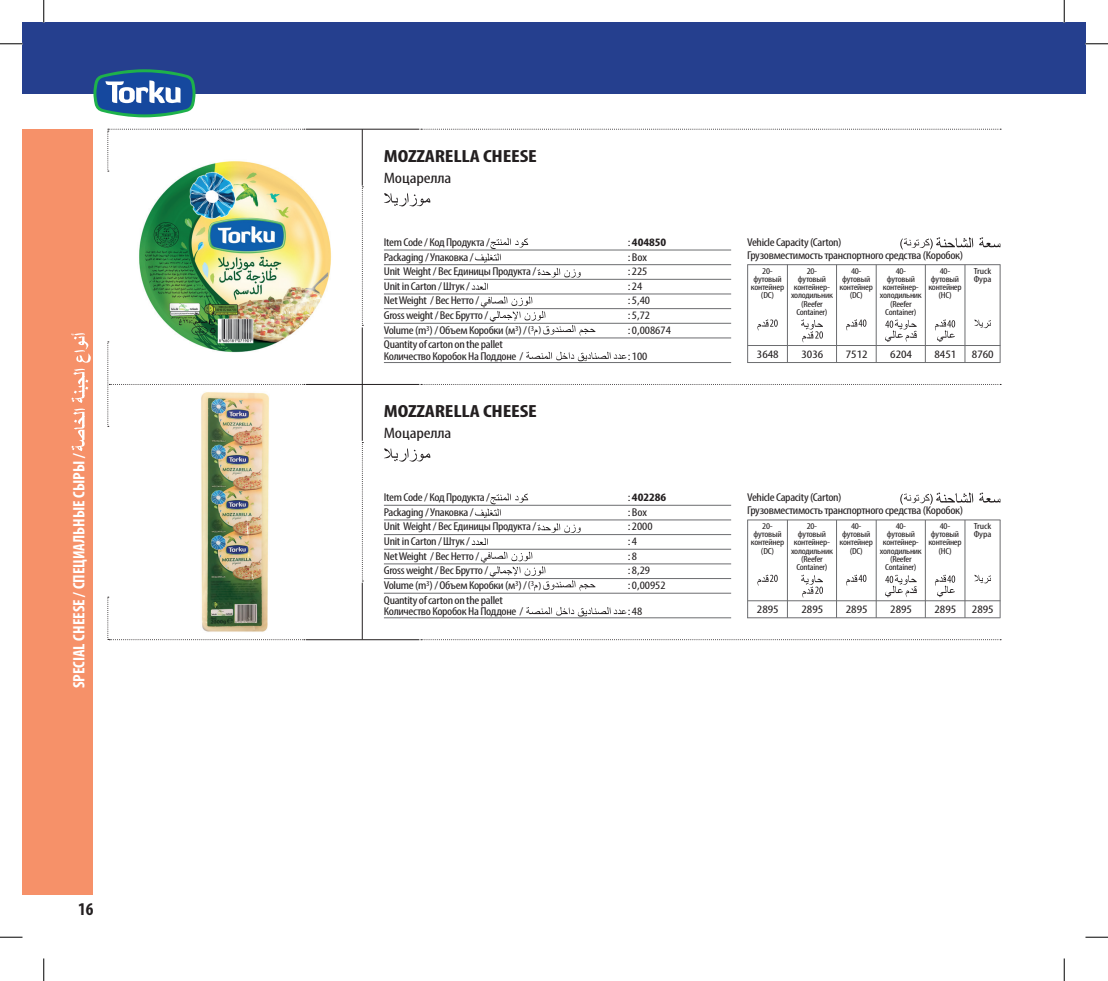
<style>
.page{position:relative;width:1108px;height:981px;background:#fff}
.page>*{position:absolute;margin:0;border:0;box-sizing:border-box;transform-origin:0 0}
.t1{font:700 condensed 18px "Myriad Pro";color:#231f20}
.t2{font:700 condensed 17.7px "Myriad Pro";letter-spacing:-.01em;color:#231f20;scale:1.25 1}
.t3{font:700 condensed 16.65px "Myriad Pro";color:#fff}
.t4{font:condensed 15.15px "Myriad Pro";letter-spacing:-.01em;color:#231f20;scale:1.25 1}
.t5{font:condensed 11.4px/14.7px "Myriad Pro";letter-spacing:-.025em;color:#231f20;scale:1.19 1}
.t6{font:condensed 11.4px/14.7px "Myriad Pro";color:#231f20;scale:1.25 1}
.t7{font:condensed 11.4px "Myriad Pro";letter-spacing:-.025em;color:#231f20;scale:1.25 1}
.t8{font:condensed 10.05px "Myriad Pro";color:#231f20;scale:1.19 1}
.t9{font:condensed 8.85px/8.2px "Myriad Pro";letter-spacing:-.025em;color:#231f20;text-align:center;scale:1.19 1}
.t10{font:condensed 8.85px/8.2px "Myriad Pro";color:#231f20;scale:1.25 1}
.s1{font-weight:700}
</style>
<div class="page">
<div style="left:22px;top:129px;width:71px;height:765px;background:#f69169"></div>
<svg style="left:71px;top:333px;width:20px;height:118px"></svg>
<img style="left:139px;top:172px;width:192px;height:169px">
<svg style="left:384px;top:193px;width:46px;height:13px"></svg>
<img style="left:201px;top:427px;width:68px;height:170px">
<svg style="left:384px;top:448px;width:46px;height:13px"></svg>
<hr style="left:384px;top:250px;width:347px;height:1px;background:#6c6d70">
<hr style="left:384px;top:264px;width:347px;height:1px;background:#6c6d70">
<hr style="left:384px;top:279px;width:347px;height:1px;background:#6c6d70">
<hr style="left:384px;top:293px;width:347px;height:1px;background:#6c6d70">
<hr style="left:384px;top:308px;width:347px;height:1px;background:#6c6d70">
<hr style="left:384px;top:323px;width:347px;height:1px;background:#6c6d70">
<hr style="left:384px;top:337px;width:347px;height:1px;background:#6c6d70">
<hr style="left:384px;top:362px;width:347px;height:1px;background:#6c6d70">
<svg style="left:475px;top:238px;width:53px;height:25px"></svg>
<svg style="left:537px;top:268px;width:44px;height:9px"></svg>
<svg style="left:472px;top:282px;width:16px;height:8px"></svg>
<svg style="left:526px;top:351px;width:100px;height:10px"></svg>
<svg style="left:481px;top:296px;width:114px;height:40px"></svg>
<svg style="left:979px;top:237px;width:21px;height:10px"></svg>
<svg style="left:900px;top:237px;width:73px;height:12px"></svg>
<hr style="left:747px;top:264px;width:253px;height:1px;background:#6c6d70">
<hr style="left:748px;top:345px;width:252px;height:1px;background:#6c6d70">
<hr style="left:747px;top:362px;width:253px;height:1px;background:#6c6d70">
<hr style="left:747px;top:265px;width:1px;height:98px;background:#6c6d70">
<hr style="left:1000px;top:265px;width:1px;height:97px;background:#6c6d70">
<hr style="left:965px;top:265px;width:1px;height:97px;background:#6c6d70">
<hr style="left:787px;top:264px;width:1px;height:98px;background:#6c6d70">
<hr style="left:876px;top:265px;width:1px;height:97px;background:#6c6d70">
<hr style="left:925px;top:265px;width:1px;height:97px;background:#6c6d70">
<hr style="left:836px;top:265px;width:1px;height:97px;background:#6c6d70">
<svg style="left:801px;top:319px;width:22px;height:23px"></svg>
<svg style="left:757px;top:319px;width:21px;height:12px"></svg>
<svg style="left:846px;top:319px;width:20px;height:12px"></svg>
<svg style="left:885px;top:319px;width:32px;height:23px"></svg>
<svg style="left:935px;top:319px;width:20px;height:23px"></svg>
<svg style="left:974px;top:319px;width:17px;height:9px"></svg>
<hr style="left:384px;top:505px;width:347px;height:1px;background:#6c6d70">
<hr style="left:384px;top:519px;width:347px;height:1px;background:#6c6d70">
<hr style="left:384px;top:534px;width:347px;height:1px;background:#6c6d70">
<hr style="left:384px;top:549px;width:347px;height:1px;background:#6c6d70">
<hr style="left:384px;top:563px;width:347px;height:1px;background:#6c6d70">
<hr style="left:384px;top:578px;width:347px;height:1px;background:#6c6d70">
<hr style="left:384px;top:593px;width:347px;height:1px;background:#6c6d70">
<hr style="left:384px;top:617px;width:347px;height:1px;background:#6c6d70">
<svg style="left:475px;top:493px;width:53px;height:25px"></svg>
<svg style="left:537px;top:523px;width:44px;height:10px"></svg>
<svg style="left:472px;top:538px;width:16px;height:7px"></svg>
<svg style="left:526px;top:607px;width:100px;height:9px"></svg>
<svg style="left:481px;top:551px;width:114px;height:40px"></svg>
<svg style="left:979px;top:492px;width:21px;height:10px"></svg>
<svg style="left:900px;top:492px;width:73px;height:12px"></svg>
<hr style="left:747px;top:519px;width:253px;height:1px;background:#6c6d70">
<hr style="left:748px;top:600px;width:252px;height:1px;background:#6c6d70">
<hr style="left:747px;top:617px;width:253px;height:1px;background:#6c6d70">
<hr style="left:747px;top:520px;width:1px;height:98px;background:#6c6d70">
<hr style="left:1000px;top:520px;width:1px;height:97px;background:#6c6d70">
<hr style="left:965px;top:520px;width:1px;height:97px;background:#6c6d70">
<hr style="left:787px;top:520px;width:1px;height:97px;background:#6c6d70">
<hr style="left:876px;top:520px;width:1px;height:97px;background:#6c6d70">
<hr style="left:925px;top:520px;width:1px;height:97px;background:#6c6d70">
<hr style="left:836px;top:520px;width:1px;height:97px;background:#6c6d70">
<svg style="left:801px;top:574px;width:22px;height:24px"></svg>
<svg style="left:757px;top:574px;width:21px;height:12px"></svg>
<svg style="left:846px;top:574px;width:20px;height:12px"></svg>
<svg style="left:885px;top:574px;width:32px;height:23px"></svg>
<svg style="left:935px;top:574px;width:20px;height:23px"></svg>
<svg style="left:974px;top:574px;width:17px;height:9px"></svg>
<hr style="left:362px;top:129px;width:1px;height:56px;background:#231f20">
<hr style="left:362px;top:327px;width:1px;height:114px;background:#231f20">
<hr style="left:362px;top:582px;width:1px;height:57px;background:#231f20">
<hr style="left:306px;top:129px;width:113px;height:1px;background:#231f20">
<hr style="left:306px;top:384px;width:113px;height:1px;background:#231f20">
<hr style="left:306px;top:639px;width:113px;height:1px;background:#231f20">
<svg style="left:421px;top:129px;width:580px;height:1px"></svg>
<svg style="left:421px;top:384px;width:580px;height:1px"></svg>
<svg style="left:421px;top:639px;width:580px;height:1px"></svg>
<svg style="left:108px;top:129px;width:197px;height:43px"></svg>
<svg style="left:108px;top:341px;width:197px;height:86px"></svg>
<svg style="left:108px;top:597px;width:197px;height:43px"></svg>
<svg style="left:362px;top:186px;width:1px;height:140px"></svg>
<svg style="left:362px;top:442px;width:1px;height:139px"></svg>
<div style="left:22px;top:22px;width:1042px;height:71px;background:#253f8e"></div>
<div style="left:1064px;top:22px;width:21px;height:71px;background:#253f8e"></div>
<svg style="left:93px;top:69px;width:103px;height:48px"></svg>
<hr style="left:43px;top:0;width:2px;height:23px;background:#fff">
<hr style="left:1063px;top:0;width:2px;height:23px;background:#fff">
<svg style="left:0;top:44px;width:22px;height:1px"></svg>
<svg style="left:1085px;top:44px;width:23px;height:1px"></svg>
<svg style="left:0;top:936px;width:22px;height:1px"></svg>
<svg style="left:1085px;top:936px;width:23px;height:1px"></svg>
<svg style="left:44px;top:0;width:1px;height:23px"></svg>
<svg style="left:44px;top:958px;width:1px;height:22px"></svg>
<svg style="left:1064px;top:0;width:1px;height:23px"></svg>
<svg style="left:1064px;top:958px;width:1px;height:22px"></svg>
<h3 class="t3" style="left:69px;top:688px;width:237px;rotate:-90deg">SPECIAL CHEESE / СПЕЦИАЛЬНЫЕ СЫРЫ /</h3>
<h1 class="t1" style="left:78px;top:897px;width:17px">16</h1>
<h2 class="t2" style="left:384px;top:145px;width:124px">MOZZARELLA CHEESE</h2>
<h3 class="t4" style="left:384px;top:168px;width:56px">Моцарелла</h3>
<p class="t5" style="left:384px;top:234px;width:129px">Item Code / Код Продукта /<br>Packaging / Упаковка /<br>Unit Weight / Вес Единицы Продукта /<br>Unit in Carton / Штук /<br>Net Weight / Вес Нетто /<br>Gross weight / Вес Брутто /<br>Volume (m<sup>3</sup>) / Объем Коробки (м<sup>3</sup>) /<br>Quantity of carton on the pallet</p>
<p class="t5" style="left:384px;top:348px;width:119px">Количество Коробок На Поддоне /</p>
<p class="t8" style="left:528px;top:324px;width:13px">(<sup>3</sup> )</p>
<h2 class="t2" style="left:384px;top:400px;width:124px">MOZZARELLA CHEESE</h2>
<h3 class="t4" style="left:384px;top:424px;width:56px">Моцарелла</h3>
<p class="t5" style="left:384px;top:490px;width:129px">Item Code / Код Продукта /<br>Packaging / Упаковка /<br>Unit Weight / Вес Единицы Продукта /<br>Unit in Carton / Штук /<br>Net Weight / Вес Нетто /<br>Gross weight / Вес Брутто /<br>Volume (m<sup>3</sup>) / Объем Коробки (м<sup>3</sup>) /<br>Quantity of carton on the pallet</p>
<p class="t5" style="left:384px;top:603px;width:119px">Количество Коробок На Поддоне /</p>
<p class="t8" style="left:528px;top:579px;width:13px">(<sup>3</sup> )</p>
<p class="t5" style="left:747px;top:235px;width:183px;line-height:12.8px">Vehicle Capacity (Carton)<br>Грузовместимость транспортного средства (Коробок)</p>
<p class="t6" style="left:628px;top:234px;width:36px">:<span class="s1">404850 </span>:Box<br>:225<br>:24<br>:5,40 :5,72 :0,008674</p>
<p class="t7" style="left:628px;top:349px;width:17px">:100</p>
<p class="t7" style="left:757px;top:347px;width:19px">3648</p>
<p class="t7" style="left:801px;top:347px;width:19px">3036</p>
<p class="t7" style="left:846px;top:347px;width:19px">7512</p>
<p class="t7" style="left:890px;top:347px;width:19px">6204</p>
<p class="t7" style="left:935px;top:347px;width:19px">8451</p>
<p class="t7" style="left:972px;top:347px;width:19px">8760</p>
<p class="t10" style="left:974px;top:266px;width:16px">Truck<br>Фура</p>
<p class="t9" style="left:751px;top:266px;width:30px">20- футовый контейнер (DC)</p>
<p class="t9" style="left:791px;top:266px;width:37px">20-<br>футовый контейнер&shy;холодильник (Reefer<br>Container)</p>
<p class="t9" style="left:840px;top:266px;width:30px">40- футовый контейнер (DC)</p>
<p class="t9" style="left:880px;top:266px;width:37px">40-<br>футовый контейнер&shy;холодильник (Reefer<br>Container)</p>
<p class="t9" style="left:928px;top:266px;width:30px">40- футовый контейнер (HC)</p>
<p class="t5" style="left:747px;top:491px;width:183px;line-height:12.8px">Vehicle Capacity (Carton)<br>Грузовместимость транспортного средства (Коробок)</p>
<p class="t6" style="left:628px;top:490px;width:32px">:<span class="s1">402286 </span>:Box :2000<br>:4<br>:8<br>:8,29 :0,00952</p>
<p class="t7" style="left:628px;top:604px;width:13px">:48</p>
<p class="t7" style="left:757px;top:602px;width:19px">2895</p>
<p class="t7" style="left:801px;top:602px;width:19px">2895</p>
<p class="t7" style="left:846px;top:602px;width:19px">2895</p>
<p class="t7" style="left:890px;top:602px;width:19px">2895</p>
<p class="t7" style="left:935px;top:602px;width:19px">2895</p>
<p class="t7" style="left:972px;top:602px;width:19px">2895</p>
<p class="t10" style="left:974px;top:521px;width:16px">Truck<br>Фура</p>
<p class="t9" style="left:751px;top:521px;width:30px">20- футовый контейнер (DC)</p>
<p class="t9" style="left:791px;top:521px;width:37px">20-<br>футовый контейнер&shy;холодильник (Reefer<br>Container)</p>
<p class="t9" style="left:840px;top:521px;width:30px">40- футовый контейнер (DC)</p>
<p class="t9" style="left:880px;top:521px;width:37px">40-<br>футовый контейнер&shy;холодильник (Reefer<br>Container)</p>
<p class="t9" style="left:928px;top:521px;width:30px">40- футовый контейнер (HC)</p>
</div>
